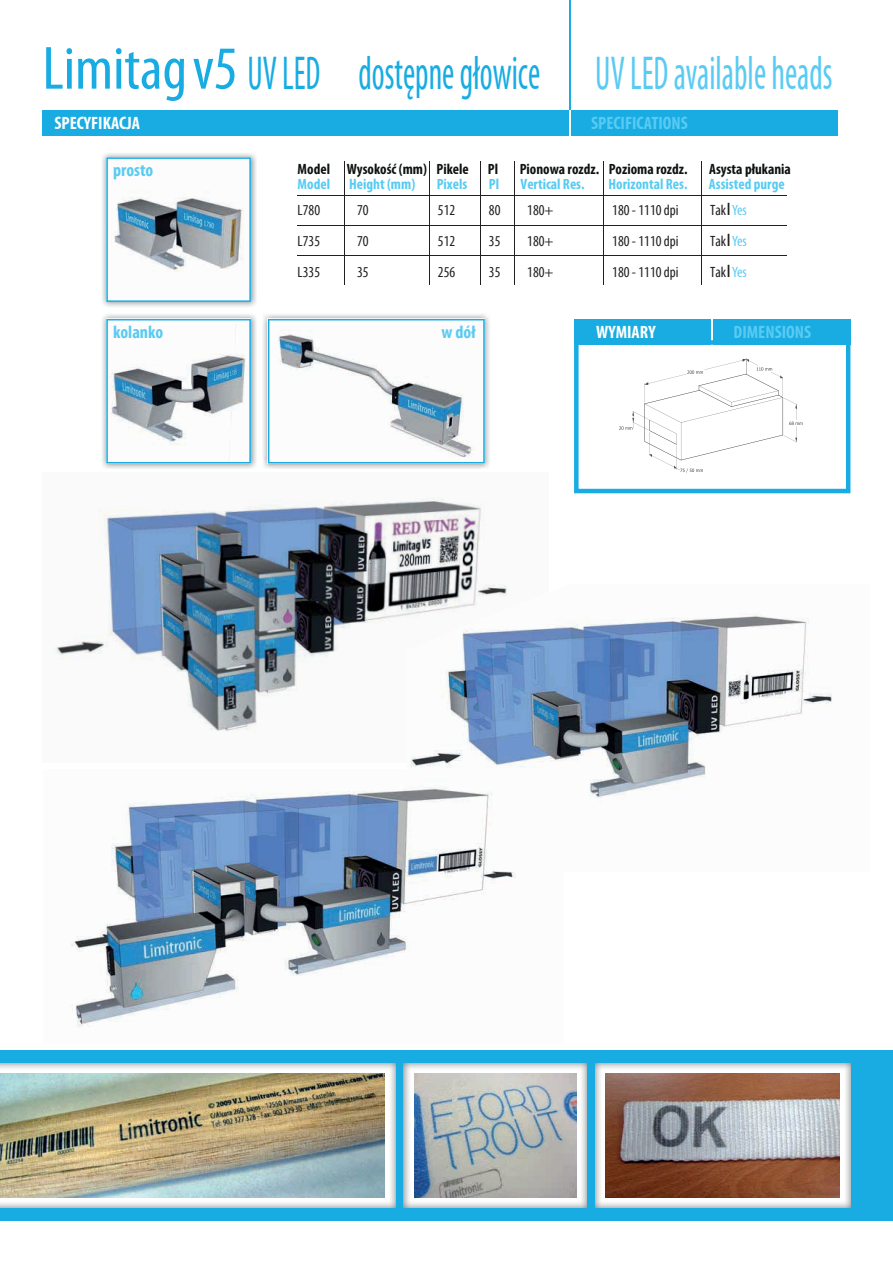
<style>
.page{position:relative;width:893px;height:1263px;background:#fff}
.page>*{position:absolute;margin:0;border:0;box-sizing:border-box;transform-origin:0 0}
.t1{font:condensed 48px "Myriad Pro";color:#18ace3;scale:.7 1}
.t2{font:700 condensed 18px "Myriad Pro";color:#59cbf2}
.t3{font:700 condensed 18px "Myriad Pro";color:#fff}
.t4{font:condensed 15px "Myriad Pro";color:#231f20}
.t5{font:700 condensed 15px "Myriad Pro";color:#0f1313}
.t6{font:700 condensed 15px "Myriad Pro";color:#57cbf2}
.s1{font-size:61.5px}
.s2{color:#59cbf2}
.s3{font-family:"Minion Pro"}
</style>
<div class="page">
<div style="left:574px;top:319px;width:276px;height:25px;background:#18ace3"></div>
<hr style="left:711px;top:319px;width:2px;height:25px;background:#fff">
<img style="left:55px;top:498px;width:430px;height:233px">
<img style="left:406px;top:584px;width:426px;height:218px">
<img style="left:71px;top:770px;width:493px;height:258px">
<img style="left:102px;top:153px;width:154px;height:154px">
<svg style="left:106px;top:157px;width:145px;height:145px"></svg>
<img style="left:102px;top:314px;width:154px;height:155px">
<svg style="left:106px;top:319px;width:145px;height:144px"></svg>
<img style="left:263px;top:314px;width:226px;height:155px">
<svg style="left:268px;top:319px;width:217px;height:144px"></svg>
<hr style="left:298px;top:195px;width:489px;height:1px;background:#231f20">
<hr style="left:298px;top:225px;width:489px;height:1px;background:#231f20">
<hr style="left:298px;top:255px;width:489px;height:1px;background:#231f20">
<hr style="left:344px;top:162px;width:1px;height:123px;background:#231f20">
<hr style="left:429px;top:162px;width:1px;height:123px;background:#231f20">
<hr style="left:480px;top:162px;width:1px;height:123px;background:#231f20">
<hr style="left:514px;top:162px;width:1px;height:123px;background:#231f20">
<hr style="left:603px;top:162px;width:1px;height:123px;background:#231f20">
<hr style="left:701px;top:162px;width:1px;height:123px;background:#231f20">
<div style="left:43px;top:111px;width:795px;height:25px;background:#18ace3"></div>
<hr style="left:569px;top:0;width:2px;height:111px;background:#18ace3">
<hr style="left:569px;top:111px;width:2px;height:25px;background:#fff">
<svg style="left:574px;top:340px;width:276px;height:153px"></svg>
<div style="left:0;top:1050px;width:893px;height:170px;background:#18ace3"></div>
<img style="left:0;top:1063px;width:395px;height:145px">
<img style="left:595px;top:1063px;width:255px;height:145px">
<img style="left:0;top:1074px;width:385px;height:123px">
<img style="left:606px;top:1074px;width:234px;height:123px">
<img style="left:404px;top:1063px;width:183px;height:145px">
<img style="left:415px;top:1074px;width:161px;height:123px">
<h1 class="t1" style="left:43px;top:44px;width:1130px"><span class="s1">Limitagv5</span> UV LED dostępne głowice <span class="s2">UV LED available heads</span></h1>
<p class="t3" style="left:54px;top:112px;width:87px">SPECYFIKACJA</p>
<p class="t2" style="left:591px;top:112px;width:98px">SPECIFICATIONS</p>
<p class="t2" style="left:113px;top:159px;width:42px">prosto</p>
<p class="t5" style="left:298px;top:160px;width:173px">Model Wysokość (mm) Pikele</p>
<p class="t5" style="left:488px;top:160px;width:12px">Pl</p>
<p class="t5" style="left:520px;top:160px;width:170px">Pionowa rozdz. Pozioma rozdz.</p>
<p class="t5" style="left:709px;top:160px;width:83px">Asysta płukania</p>
<p class="t6" style="left:298px;top:175px;width:34px">Model</p>
<p class="t6" style="left:349px;top:175px;width:68px">Height (mm)</p>
<p class="t6" style="left:437px;top:175px;width:32px">Pixels</p>
<p class="t6" style="left:489px;top:175px;width:12px">Pl</p>
<p class="t6" style="left:521px;top:175px;width:66px">Vertical Res.</p>
<p class="t6" style="left:608px;top:175px;width:80px">Horizontal Res.</p>
<p class="t6" style="left:709px;top:175px;width:77px">Assisted purge</p>
<p class="t4" style="left:298px;top:201px;width:24px">L780</p>
<p class="t4" style="left:357px;top:201px;width:13px">70</p>
<p class="t4" style="left:438px;top:201px;width:19px">512</p>
<p class="t4" style="left:489px;top:201px;width:13px">80</p>
<p class="t4" style="left:527px;top:201px;width:28px">180+</p>
<p class="t4" style="left:612px;top:201px;width:68px">180 - 1110 dpi</p>
<p class="t4" style="left:710px;top:201px;width:38px">Tak<span class="s3">|</span><span class="s2">Yes</span></p>
<p class="t4" style="left:298px;top:232px;width:24px">L735</p>
<p class="t4" style="left:357px;top:232px;width:13px">70</p>
<p class="t4" style="left:438px;top:232px;width:19px">512</p>
<p class="t4" style="left:489px;top:232px;width:13px">35</p>
<p class="t4" style="left:527px;top:232px;width:28px">180+</p>
<p class="t4" style="left:612px;top:232px;width:68px">180 - 1110 dpi</p>
<p class="t4" style="left:710px;top:232px;width:38px">Tak<span class="s3">|</span><span class="s2">Yes</span></p>
<p class="t4" style="left:298px;top:263px;width:24px">L335</p>
<p class="t4" style="left:357px;top:263px;width:13px">35</p>
<p class="t4" style="left:438px;top:263px;width:19px">256</p>
<p class="t4" style="left:489px;top:263px;width:13px">35</p>
<p class="t4" style="left:527px;top:263px;width:28px">180+</p>
<p class="t4" style="left:612px;top:263px;width:68px">180 - 1110 dpi</p>
<p class="t4" style="left:710px;top:263px;width:38px">Tak<span class="s3">|</span><span class="s2">Yes</span></p>
<p class="t2" style="left:113px;top:320px;width:52px">kolanko</p>
<p class="t2" style="left:442px;top:320px;width:35px">w dół</p>
<p class="t3" style="left:596px;top:320px;width:61px">WYMIARY</p>
<p class="t2" style="left:733px;top:320px;width:79px">DIMENSIONS</p>
</div>
